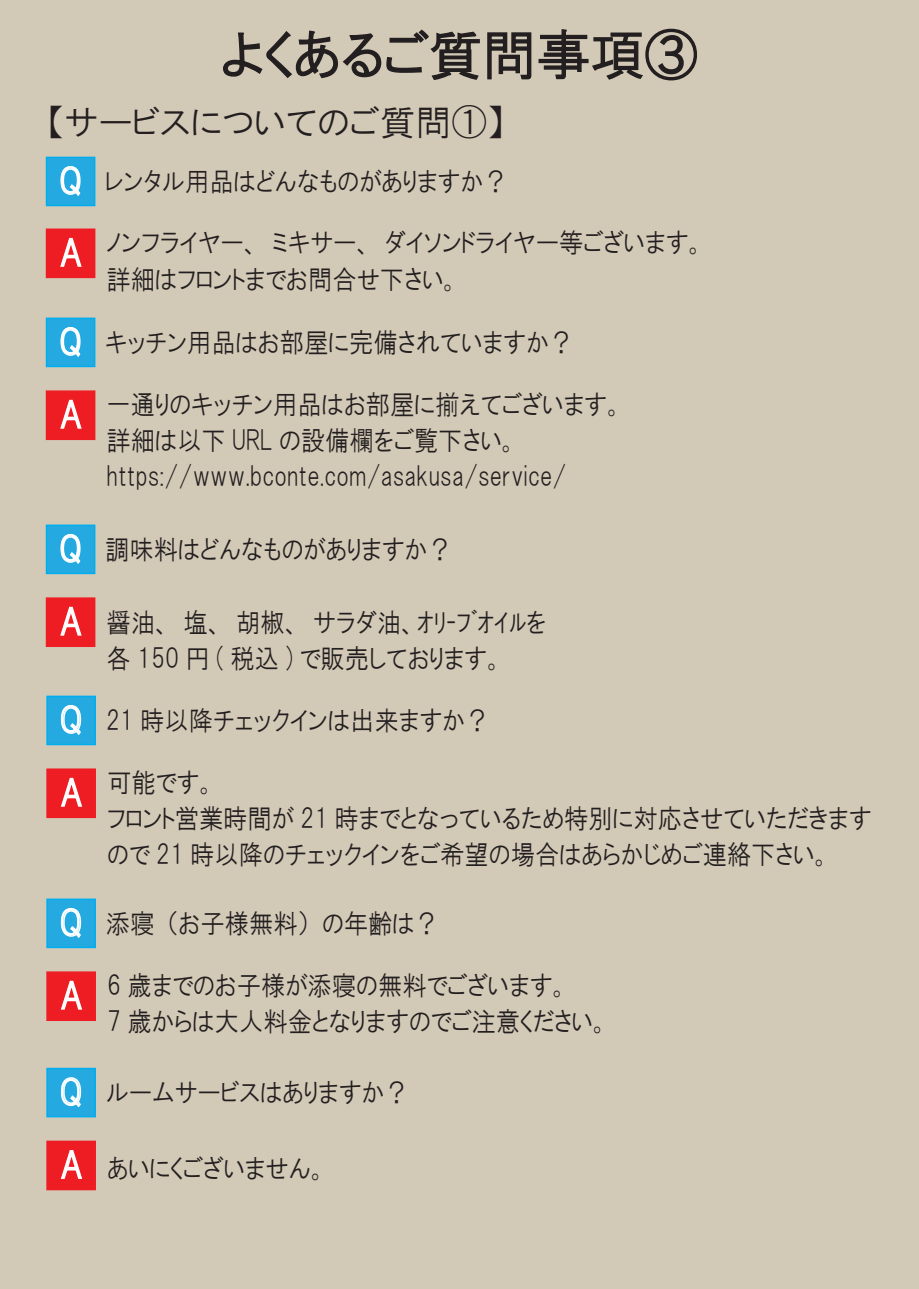
<style>
.page{position:relative;width:919px;height:1289px;background:#fff}
.page>*{position:absolute;margin:0;border:0;box-sizing:border-box;transform-origin:0 0}
.t1{font:54px "HGP Gothic M";color:#231f20}
.t2{font:36px "HGP Gothic M";color:#231f20}
.t3{font:27px/36px "HGP Gothic M";color:#231f20;scale:.9 1}
.s1{font-size:36px;color:#fff}
</style>
<div class="page">
<div style="left:0;top:0;width:918px;height:1288px;background:#d3c9b7"></div>
<svg style="left:223px;top:29px;width:257px;height:51px"></svg>
<svg style="left:487px;top:28px;width:210px;height:53px"></svg>
<div style="left:46px;top:157px;width:49px;height:49px;background:#24aae1;border:2px solid #00aeef"></div>
<svg style="left:60px;top:166px;width:21px;height:30px"></svg>
<div style="left:46px;top:228px;width:49px;height:50px;background:#ee1d23"></div>
<svg style="left:60px;top:237px;width:22px;height:30px"></svg>
<div style="left:46px;top:317px;width:49px;height:50px;background:#24aae1;border:2px solid #00aeef"></div>
<svg style="left:60px;top:327px;width:21px;height:30px"></svg>
<div style="left:46px;top:390px;width:49px;height:50px;background:#ee1d23"></div>
<svg style="left:60px;top:399px;width:22px;height:30px"></svg>
<div style="left:46px;top:524px;width:49px;height:50px;background:#24aae1;border:2px solid #00aeef"></div>
<svg style="left:60px;top:533px;width:21px;height:31px"></svg>
<div style="left:46px;top:597px;width:49px;height:50px;background:#ee1d23"></div>
<svg style="left:60px;top:606px;width:22px;height:30px"></svg>
<div style="left:46px;top:695px;width:50px;height:50px;background:#24aae1;border:2px solid #00aeef"></div>
<svg style="left:61px;top:705px;width:21px;height:30px"></svg>
<div style="left:46px;top:768px;width:50px;height:50px;background:#ee1d23;border:2px solid #ee1d23"></div>
<svg style="left:60px;top:777px;width:23px;height:30px"></svg>
<div style="left:46px;top:898px;width:50px;height:50px;background:#24aae1;border:2px solid #00aeef"></div>
<svg style="left:61px;top:908px;width:21px;height:30px"></svg>
<div style="left:46px;top:971px;width:50px;height:50px;background:#ee1d23;border:2px solid #ee1d23"></div>
<svg style="left:60px;top:980px;width:23px;height:30px"></svg>
<div style="left:46px;top:1067px;width:50px;height:50px;background:#24aae1;border:2px solid #00aeef"></div>
<svg style="left:61px;top:1077px;width:21px;height:31px"></svg>
<div style="left:46px;top:1140px;width:50px;height:50px;background:#ee1d23;border:2px solid #ee1d23"></div>
<svg style="left:60px;top:1150px;width:23px;height:29px"></svg>
<h1 class="t1" style="left:220px;top:27px;width:479px">よくあるご質問事項③</h1>
<h2 class="t2" style="left:47px;top:104px;width:460px">【サービスについてのご質問①】</h2>
<p class="t3" style="left:59px;top:163px;width:500px"><span class="s1">Q</span> レンタル用品はどんなものがありますか？</p>
<p class="t3" style="left:107px;top:225px;width:666px;text-indent:-47px"><span class="s1">A</span> ノンフライヤー、ミキサー、ダイソンドライヤー等ございます。詳細はフロントまでお問合せ下さい。</p>
<p class="t3" style="left:59px;top:324px;width:573px"><span class="s1">Q</span> キッチン用品はお部屋に完備されていますか？</p>
<p class="t3" style="left:107px;top:386px;width:576px;text-indent:-47px"><span class="s1">A</span> 一通りのキッチン用品はお部屋に揃えてございます。詳細は以下 URL の設備欄をご覧下さい。https://www.bconte.com/asakusa/service/</p>
<p class="t3" style="left:59px;top:531px;width:438px"><span class="s1">Q</span> 調味料はどんなものがありますか？</p>
<p class="t3" style="left:59px;top:604px;width:543px;text-align:center"><span class="s1">A</span> 醤油、塩、胡椒、サラダ油、ｵﾘｰﾌﾞｵｲﾙを各 150 円 ( 税込 ) で販売しております。</p>
<p class="t3" style="left:60px;top:702px;width:479px"><span class="s1">Q</span> 21 時以降チェックインは出来ますか？</p>
<p class="t3" style="left:107px;top:764px;width:851px;text-indent:-47px"><span class="s1">A</span> 可能です。<br>フロント営業時間が 21 時までとなっているため特別に対応させていただきますので 21 時以降のチェックインをご希望の場合はあらかじめご連絡下さい。</p>
<p class="t3" style="left:60px;top:905px;width:423px"><span class="s1">Q</span> 添寝（お子様無料）の年齢は？</p>
<p class="t3" style="left:107px;top:967px;width:559px;text-indent:-47px"><span class="s1">A</span> 6 歳までのお子様が添寝の無料でございます。<br>7 歳からは大人料金となりますのでご注意ください。</p>
<p class="t3" style="left:60px;top:1074px;width:389px"><span class="s1">Q</span> ルームサービスはありますか？</p>
<p class="t3" style="left:60px;top:1150px;width:299px"><span class="s1">A</span> あいにくございません。</p>
</div>
